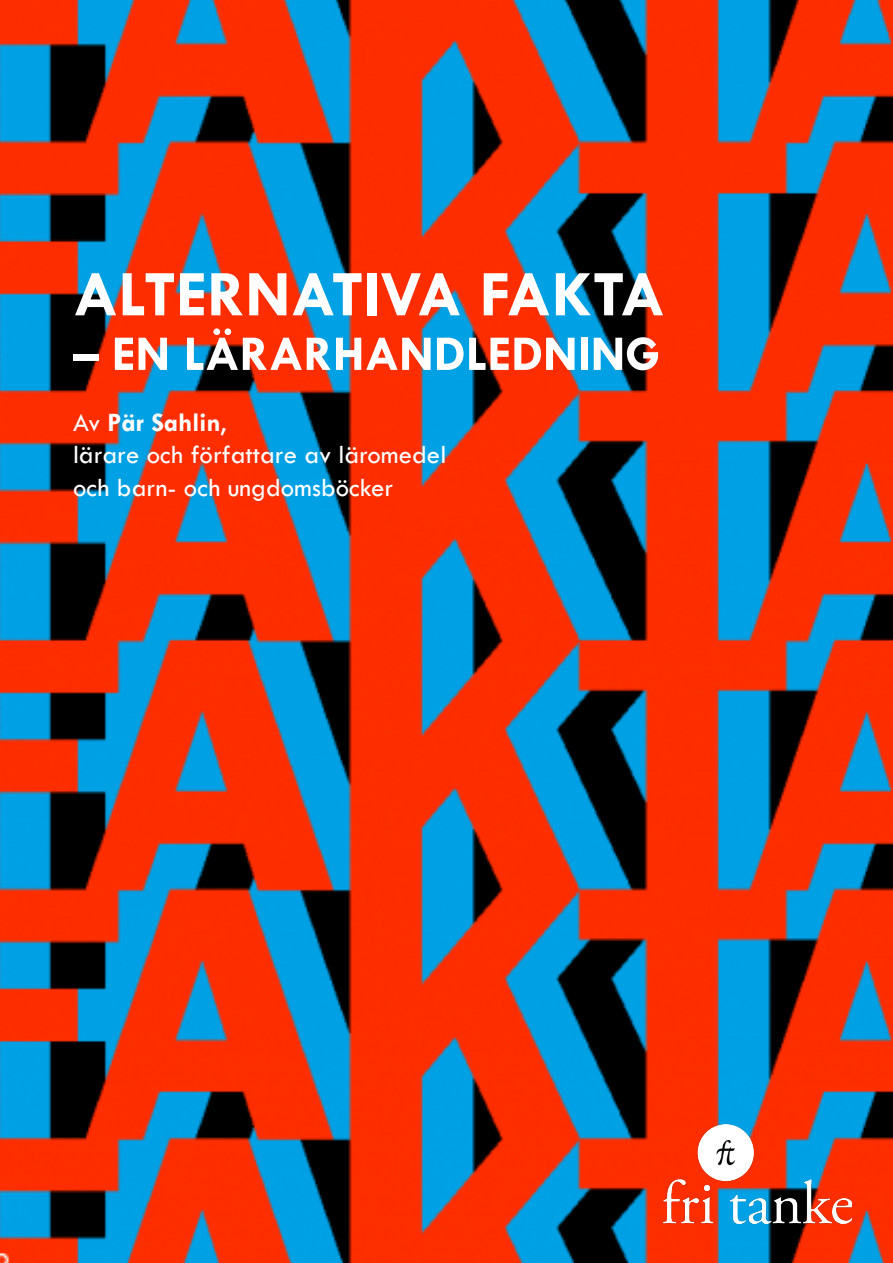
<style>
.page{position:relative;width:893px;height:1263px;background:#fff}
.page>*{position:absolute;margin:0;border:0;box-sizing:border-box;transform-origin:0 0}
.t1{font:700 65.7px "Tw Cen";color:#fff}
.t2{font:700 50.25px "Tw Cen";color:#fff}
.t3{font:26.85px/32.1px "Tw Cen";color:#fff}
.s1{font-weight:700}
</style>
<div class="page">
<img style="left:0;top:0;width:893px;height:1263px">
<img style="left:663px;top:1125px;width:189px;height:98px">
<p class="t1" style="left:73px;top:255px;width:594px">ALTERNATIVA FAKTA</p>
<p class="t2" style="left:73px;top:324px;width:588px">– EN LÄRARHANDLEDNING</p>
<p class="t3" style="left:73px;top:407px;width:375px">Av <span class="s1">Pär Sahlin</span>,<br>lärare och författare av läromedel och barn- och ungdomsböcker</p>
</div>
